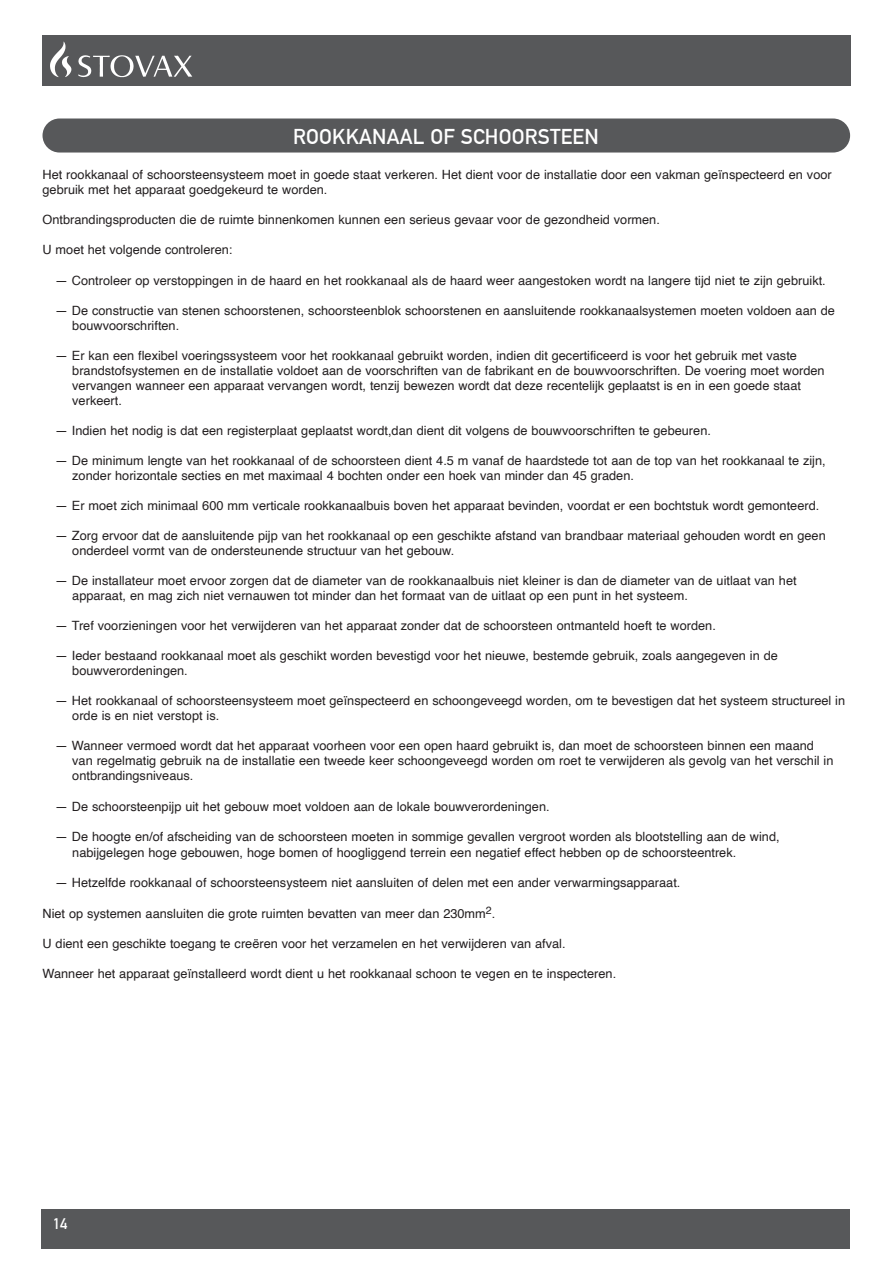
<style>
.page{position:relative;width:893px;height:1263px;background:#fff}
.page>*{position:absolute;margin:0;border:0;box-sizing:border-box;transform-origin:0 0}
.Sub_heading{font:700 21px "DIN Alternate";letter-spacing:.01em;color:#fff}
.t1{font:700 15px "DIN Alternate";color:#fff}
.Body_copy{font:12.75px/15px "Helvetica";color:#231f20}
</style>
<div class="page">
<div style="left:41px;top:1209px;width:809px;height:39px;background:#57585a"></div>
<div style="left:42px;top:35px;width:808px;height:50px;background:#57585a"></div>
<img style="left:50px;top:42px;width:14px;height:34px">
<div style="left:43px;top:118px;width:807px;height:35px;background:#57585a;border-radius:17px"></div>
<p class="Sub_heading" style="left:293px;top:120px;width:307px">ROOKKANAAL OF SCHOORSTEEN</p>
<p class="Body_copy" style="left:43px;top:168px;width:791px">Het rookkanaal of schoorsteensysteem moet in goede staat verkeren. Het dient voor de installatie door een vakman geïnspecteerd en voor gebruik met het apparaat goedgekeurd te worden.</p>
<p class="Body_copy" style="left:43px;top:213px;width:619px">Ontbrandingsproducten die de ruimte binnenkomen kunnen een serieus gevaar voor de gezondheid vormen.</p>
<p class="Body_copy" style="left:43px;top:243px;width:191px">U moet het volgende controleren:</p>
<p class="Body_copy" style="left:55px;top:273px;width:772px">— Controleer op verstoppingen in de haard en het rookkanaal als de haard weer aangestoken wordt na langere tijd niet te zijn gebruikt.</p>
<p class="Body_copy" style="left:72px;top:304px;width:764px;text-indent:-17px">— De constructie van stenen schoorstenen, schoorsteenblok schoorstenen en aansluitende rookkanaalsystemen moeten voldoen aan de bouwvoorschriften.</p>
<p class="Body_copy" style="left:72px;top:349px;width:754px;text-indent:-17px">— Er kan een flexibel voeringssysteem voor het rookkanaal gebruikt worden, indien dit gecertificeerd is voor het gebruik met vaste brandstofsystemen en de installatie voldoet aan de voorschriften van de fabrikant en de bouwvoorschriften. De voering moet worden vervangen wanneer een apparaat vervangen wordt, tenzij bewezen wordt dat deze recentelijk geplaatst is en in een goede staat verkeert.</p>
<p class="Body_copy" style="left:55px;top:424px;width:657px">— Indien het nodig is dat een registerplaat geplaatst wordt,dan dient dit volgens de bouwvoorschriften te gebeuren.</p>
<p class="Body_copy" style="left:72px;top:454px;width:755px;text-indent:-17px">— De minimum lengte van het rookkanaal of de schoorsteen dient 4.5 m vanaf de haardstede tot aan de top van het rookkanaal te zijn, zonder horizontale secties en met maximaal 4 bochten onder een hoek van minder dan 45 graden.</p>
<p class="Body_copy" style="left:55px;top:499px;width:765px">— Er moet zich minimaal 600 mm verticale rookkanaalbuis boven het apparaat bevinden, voordat er een bochtstuk wordt gemonteerd.</p>
<p class="Body_copy" style="left:72px;top:529px;width:755px;text-indent:-17px">— Zorg ervoor dat de aansluitende pijp van het rookkanaal op een geschikte afstand van brandbaar materiaal gehouden wordt en geen onderdeel vormt van de ondersteunende structuur van het gebouw.</p>
<p class="Body_copy" style="left:72px;top:574px;width:726px;text-indent:-17px">— De installateur moet ervoor zorgen dat de diameter van de rookkanaalbuis niet kleiner is dan de diameter van de uitlaat van het apparaat, en mag zich niet vernauwen tot minder dan het formaat van de uitlaat op een punt in het systeem.</p>
<p class="Body_copy" style="left:55px;top:619px;width:662px">— Tref voorzieningen voor het verwijderen van het apparaat zonder dat de schoorsteen ontmanteld hoeft te worden.</p>
<p class="Body_copy" style="left:72px;top:649px;width:707px;text-indent:-17px">— Ieder bestaand rookkanaal moet als geschikt worden bevestigd voor het nieuwe, bestemde gebruik, zoals aangegeven in de bouwverordeningen.</p>
<p class="Body_copy" style="left:72px;top:694px;width:774px;text-indent:-17px">— Het rookkanaal of schoorsteensysteem moet geïnspecteerd en schoongeveegd worden, om te bevestigen dat het systeem structureel in orde is en niet verstopt is.</p>
<p class="Body_copy" style="left:72px;top:739px;width:763px;text-indent:-17px">— Wanneer vermoed wordt dat het apparaat voorheen voor een open haard gebruikt is, dan moet de schoorsteen binnen een maand van regelmatig gebruik na de installatie een tweede keer schoongeveegd worden om roet te verwijderen als gevolg van het verschil in ontbrandingsniveaus.</p>
<p class="Body_copy" style="left:55px;top:799px;width:496px">— De schoorsteenpijp uit het gebouw moet voldoen aan de lokale bouwverordeningen.</p>
<p class="Body_copy" style="left:72px;top:829px;width:709px;text-indent:-17px">— De hoogte en/of afscheiding van de schoorsteen moeten in sommige gevallen vergroot worden als blootstelling aan de wind, nabijgelegen hoge gebouwen, hoge bomen of hoogliggend terrein een negatief effect hebben op de schoorsteentrek.</p>
<p class="Body_copy" style="left:55px;top:876px;width:627px">— Hetzelfde rookkanaal of schoorsteensysteem niet aansluiten of delen met een ander verwarmingsapparaat.</p>
<p class="Body_copy" style="left:43px;top:906px;width:454px">Niet op systemen aansluiten die grote ruimten bevatten van meer dan 230mm<sup>2</sup>.</p>
<p class="Body_copy" style="left:43px;top:936px;width:525px">U dient een geschikte toegang te creëren voor het verzamelen en het verwijderen van afval.</p>
<p class="Body_copy" style="left:43px;top:966px;width:575px">Wanneer het apparaat geïnstalleerd wordt dient u het rookkanaal schoon te vegen en te inspecteren.</p>
<p class="t1" style="left:53px;top:1213px;width:16px">14</p>
</div>
